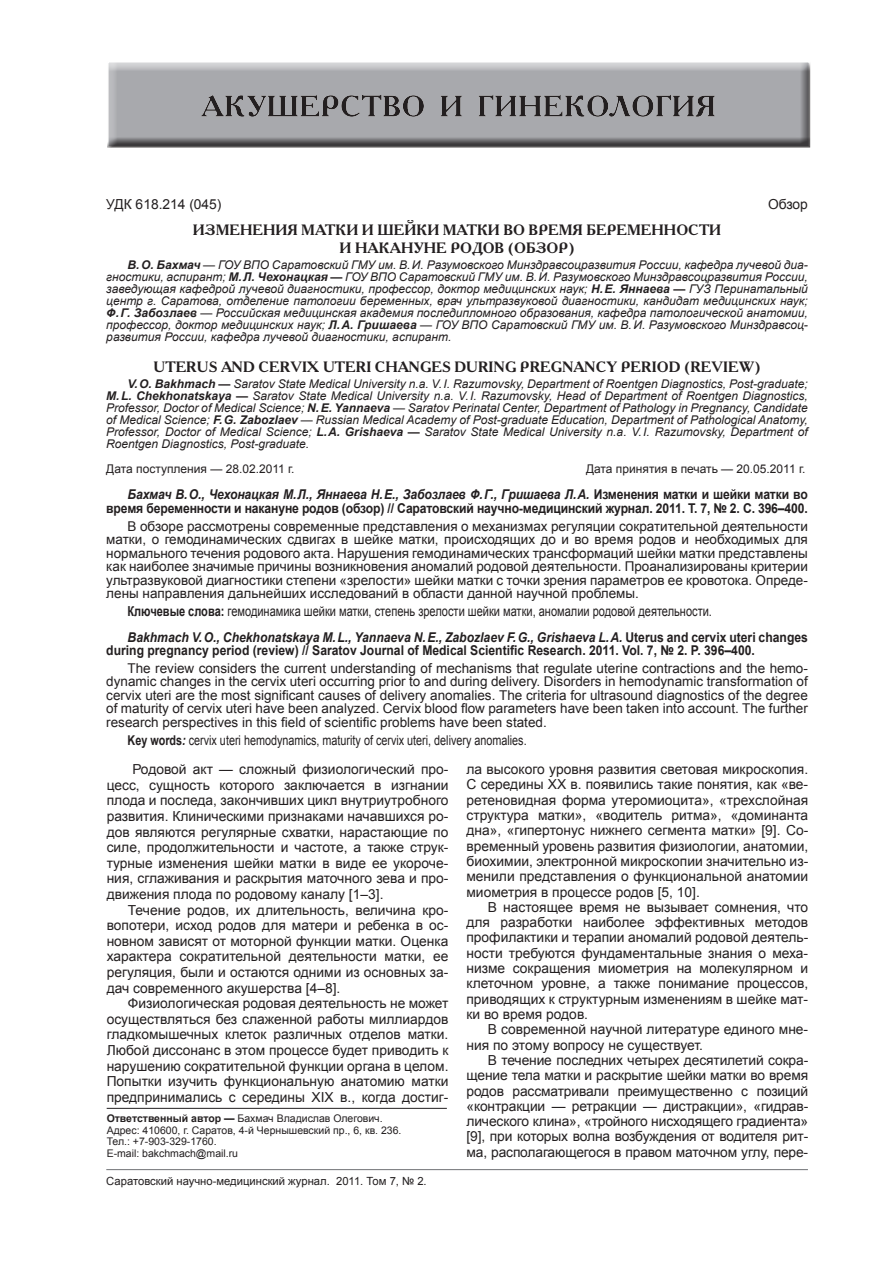
<style>
.page{position:relative;width:893px;height:1263px;background:#fff}
.page>*{position:absolute;margin:0;border:0;box-sizing:border-box;transform-origin:0 0}
.t1{font:700 15px "Academy C";color:#231f20}
.t2{font:13.8px/15.3px "Arial";color:#231f20;text-align:justify}
.t3{font:13.8px "Arial";color:#231f20;scale:.8 1}
.t4{font:13.5px/13.5px "Arial";color:#231f20;text-align:justify}
.t5{font:700 13.5px/13.5px "Arial";letter-spacing:-.01em;color:#231f20;text-align:right;scale:.9 1}
.t6{font:13.5px "Arial";color:#231f20;scale:.8 1}
.t7{font:italic 12px/12px "Arial";color:#231f20;text-align:justify}
.t8{font:12px "Arial";color:#231f20}
.t9{font:11.25px "Arial";color:#231f20}
.t10{font:10.5px/11.6px "Arial";color:#231f20}
.s1{font-weight:700}
.s2{font-style:italic}
.s3{font-weight:700;font-style:italic}
</style>
<div class="page">
<hr style="left:106px;top:1169px;width:702px;height:1px;background:#808285">
<div style="left:107px;top:61px;width:705px;height:87px;background:#231f20;opacity:.75"></div>
<hr style="left:107px;top:1108px;width:340px;height:1px;background:#231f20">
<p class="t2" style="left:106px;top:196px;width:117px">УДК 618.214 (045)</p>
<p class="t2" style="left:768px;top:196px;width:41px">Обзор</p>
<p class="t1" style="left:193px;top:220px;width:36px">ИЗМЕНЕНИ</p>
<p class="t1" style="left:287px;top:220px;width:27px">Я МАТКИ</p>
<p class="t1" style="left:362px;top:220px;width:44px">И ШЕЙКИ</p>
<p class="t1" style="left:443px;top:220px;width:13px">МАТКИ</p>
<p class="t1" style="left:503px;top:220px;width:37px">ВО ВРЕМ</p>
<p class="t1" style="left:573px;top:220px;width:36px">Я БЕРЕМЕННО</p>
<p class="t1" style="left:688px;top:220px;width:23px">СТИ</p>
<p class="t1" style="left:340px;top:238px;width:28px">И НАКАН</p>
<p class="t1" style="left:414px;top:238px;width:49px">УНЕ РОДОВ</p>
<p class="t1" style="left:508px;top:238px;width:68px">(ОБЗОР)</p>
<p class="t7" style="left:106px;top:259px;width:703px;text-indent:21px"><span class="s1">В.О. Бахмач</span> — ГОУ ВПО Саратовский ГМУ им. В.И. Разумовского Минздравсоцразвития России, кафедра лучевой диа&shy;гностики, аспирант; <span class="s1">М.Л. Чехонацкая —</span> ГОУ ВПО Саратовский ГМУ им. В.И. Разумовского Минздравсоцразвития России, заведующая кафедрой лучевой диагностики, профессор, доктор медицинских наук; <span class="s1">Н.Е. Яннаева —</span> ГУЗ Перинатальный центр г. Саратова, отделение патологии беременных, врач ультразвуковой диагностики, кандидат медицинских наук; <span class="s1">Ф.Г. Забозлаев</span> — Российская медицинская академия последипломного образования, кафедра патологической анатомии, профессор, доктор медицинских наук; <span class="s1">Л.А. Гришаева</span> — ГОУ ВПО Саратовский ГМУ им. В.И. Разумовского Минздравсоц&shy;развития России, кафедра лучевой диагностики, аспирант.</p>
<p class="t1" style="left:154px;top:357px;width:137px">UTERUS AND CERVIX</p>
<p class="t1" style="left:323px;top:357px;width:439px">UTERI CHANGES DURING PREGNANCY PERIOD (REVIEW)</p>
<p class="t7" style="left:106px;top:378px;width:703px;text-indent:21px"><span class="s1">V.O. Bakhmach —</span> Saratov State Medical University n.a. V.I. Razumovsky, Department of Roentgen Diagnostics, Post-graduate; <span class="s1">M.L. Chekhonatskaya —</span> Saratov State Medical University n.a. V.I. Razumovsky, Head of Department of Roentgen Diagnostics, Professor, Doctor of Medical Science; <span class="s1">N.E. Yannaeva</span> — Saratov Perinatal Center, Department of Pathology in Pregnancy, Candidate of Medical Science; <span class="s1">F.G. Zabozlaev</span> — Russian Medical Academy of Post-graduate Education, Department of Pathological Anatomy, Professor, Doctor of Medical Science; <span class="s1">L.A. Grishaeva —</span> Saratov State Medical University n.a. V.I. Razumovsky, Department of Roentgen Diagnostics, Post-graduate.</p>
<p class="t8" style="left:106px;top:461px;width:190px">Дата поступления — 28.02.2011 г.</p>
<p class="t8" style="left:586px;top:461px;width:221px">Дата принятия в печать — 20.05.2011 г.</p>
<p class="t5" style="left:106px;top:488px;width:781px"><span class="s2">Бахмач В.О., Чехонацкая М.Л., Яннаева Н.Е., Забозлаев Ф.Г., Гришаева Л.А.</span> Изменения матки и шейки матки во время беременности и накануне родов (обзор) // Саратовский научно-медицинский журнал. 2011. Т. 7, № 2. С. 396–400.</p>
<p class="t4" style="left:106px;top:519px;width:703px;text-indent:21px">В обзоре рассмотрены современные представления о механизмах регуляции сократительной деятельности матки, о гемодинамических сдвигах в шейке матки, происходящих до и во время родов и необходимых для нормального течения родового акта. Нарушения гемодинамических трансформаций шейки матки представлены как наиболее значимые причины возникновения аномалий родовой деятельности. Проанализированы критерии ультразвуковой диагностики степени «зрелости» шейки матки с точки зрения параметров ее кровотока. Опреде&shy;лены направления дальнейших исследований в области данной научной проблемы.</p>
<p class="t3" style="left:128px;top:602px;width:732px"><span class="s1">Ключевые слова:</span> гемодинамика шейки матки, степень зрелости шейки матки, аномалии родовой деятельности.</p>
<p class="t5" style="left:106px;top:630px;width:781px;text-align:left;text-indent:21px"><span class="s2">Bakhmach V.O., Chekhonatskaya M.L., Yannaeva N.E., Zabozlaev F.G., Grishaeva L.A.</span> Uterus and cervix uteri changes during pregnancy period (review) // Saratov Journal of Medical Scientific Research. 2011. Vol. 7, № 2. P. 396–400.</p>
<p class="t4" style="left:106px;top:661px;width:704px;text-indent:21px">The review considers the current understanding of mechanisms that regulate uterine contractions and the hemo&shy;dynamic changes in the cervix uteri occurring prior to and during delivery. Disorders in hemodynamic transformation of cervix uteri are the most significant causes of delivery anomalies. The criteria for ultrasound diagnostics of the degree of maturity of cervix uteri have been analyzed. Cervix blood flow parameters have been taken into account. The further research perspectives in this field of scientific problems have been stated.</p>
<p class="t6" style="left:128px;top:731px;width:500px"><span class="s1">Key words</span><span class="s3">:</span> cervix uteri hemodynamics, maturity of cervix uteri, delivery anomalies.</p>
<p class="t2" style="left:107px;top:761px;width:343px;text-indent:21px"><sup>1</sup>Родовой акт — сложный физиологический про&shy;цесс, сущность которого заключается в изгнании плода и последа, закончивших цикл внутриутробного развития. Клиническими признаками начавшихся ро&shy;дов являются регулярные схватки, нарастающие по силе, продолжительности и частоте, а также струк&shy;турные изменения шейки матки в виде ее укороче&shy;ния, сглаживания и раскрытия маточного зева и про&shy;движения плода по родовому каналу [1–3].</p>
<p class="t2" style="left:107px;top:902px;width:343px;text-indent:21px">Течение родов, их длительность, величина кро&shy;вопотери, исход родов для матери и ребенка в ос&shy;новном зависят от моторной функции матки. Оценка характера сократительной деятельности матки, ее регуляция, были и остаются одними из основных за&shy;дач современного акушерства [4–8].</p>
<p class="t2" style="left:107px;top:996px;width:343px;text-indent:21px">Физиологическая родовая деятельность не может осуществляться без слаженной работы миллиардов гладкомышечных клеток различных отделов матки.<br>Любой диссонанс в этом процессе будет приводить к нарушению сократительной функции органа в целом.<br>Попытки изучить функциональную анатомию матки предпринимались с середины XIX в., когда достиг-</p>
<p class="t10" style="left:107px;top:1113px;width:296px"><span class="s1">Ответственный автор —</span> Бахмач Владислав Олегович.<br>Адрес: 410600, г. Саратов, 4‑й Чернышевский пр., 6, кв. 236.<br>Тел.: +7‑903‑329‑1760.<br>E-mail: bakchmach@mail.ru</p>
<p class="t2" style="left:466px;top:762px;width:343px">ла высокого уровня развития световая микроскопия.<br>С середины XX в. появились такие понятия, как «ве&shy;ретеновидная форма утеромиоцита», «трехслойная структура матки», «водитель ритма», «доминанта дна», «гипертонус нижнего сегмента матки» [9]. Со&shy;временный уровень развития физиологии, анатомии, биохимии, электронной микроскопии значительно из&shy;менили представления о функциональной анатомии миометрия в процессе родов [5, 10].</p>
<p class="t2" style="left:466px;top:899px;width:343px;text-indent:21px">В настоящее время не вызывает сомнения, что для разработки наиболее эффективных методов профилактики и терапии аномалий родовой деятель&shy;ности требуются фундаментальные знания о меха&shy;низме сокращения миометрия на молекулярном и клеточном уровне, а также понимание процессов, приводящих к структурным изменениям в шейке мат&shy;ки во время родов.</p>
<p class="t2" style="left:466px;top:1022px;width:343px;text-indent:21px">В современной научной литературе единого мне&shy;ния по этому вопросу не существует.</p>
<p class="t2" style="left:466px;top:1052px;width:343px;text-indent:21px">В течение последних четырех десятилетий сокра&shy;щение тела матки и раскрытие шейки матки во время родов рассматривали преимущественно с позиций «контракции — ретракции — дистракции», «гидрав&shy;лического клина», «тройного нисходящего градиента» [9], при которых волна возбуждения от водителя рит&shy;ма, располагающегося в правом маточном углу, пере-</p>
<p class="t9" style="left:106px;top:1174px;width:322px">Саратовский научно-медицинский журнал. 2011. Том 7, № 2.</p>
</div>
